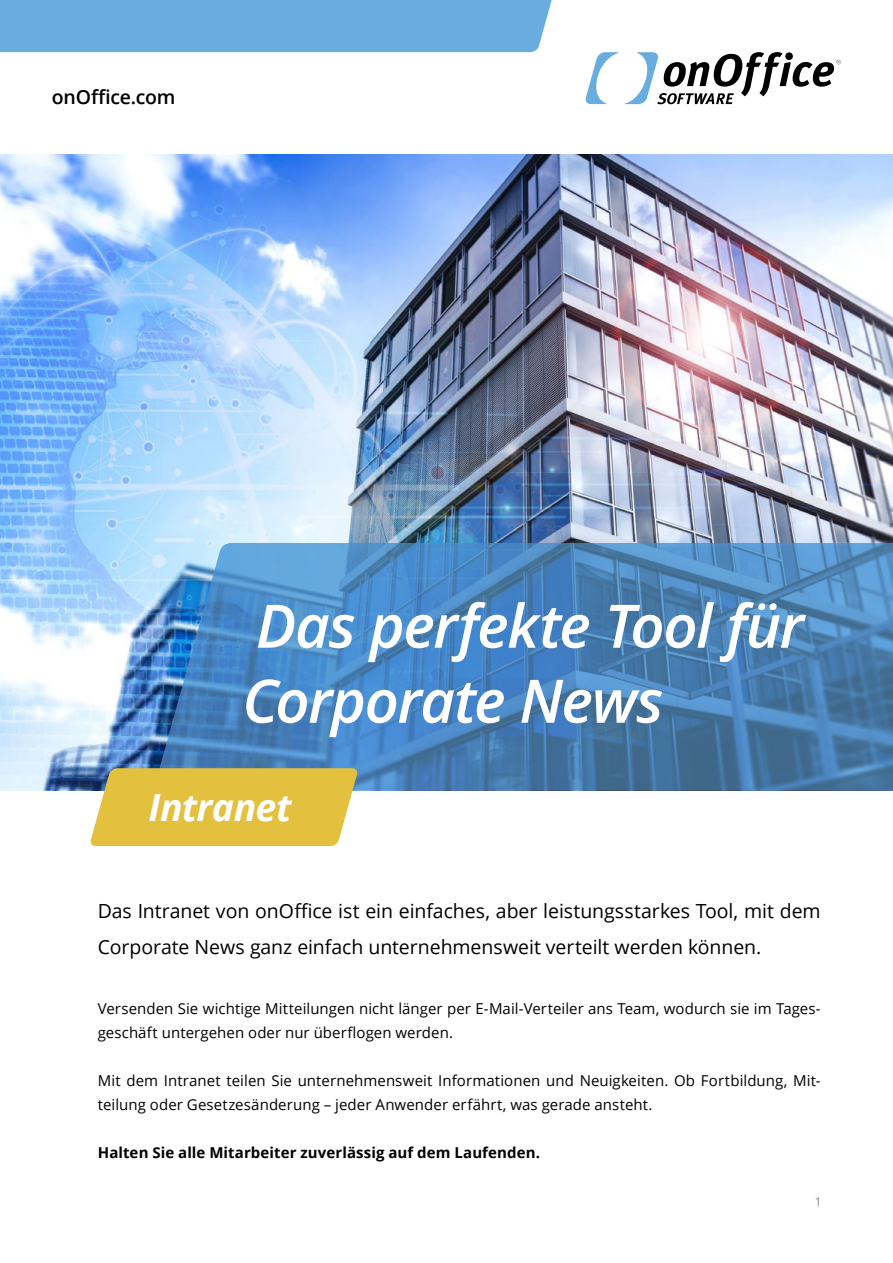
<style>
.page{position:relative;width:893px;height:1263px;background:#fff}
.page>*{position:absolute;margin:0;border:0;box-sizing:border-box;transform-origin:0 0}
.t1{font:italic 600 60px/75px "Open Sans";letter-spacing:-.025em;color:#fff}
.t2{font:italic 700 37.5px "Open Sans";letter-spacing:-.015em;color:#fff}
.t3{font:19.5px/36px "Open Sans";letter-spacing:-.005em;color:#000}
.t4{font:600 19.5px "Open Sans";letter-spacing:-.015em;color:#000}
.t5{font:15px/24px "Open Sans";letter-spacing:.005em;color:#000}
.t6{font:700 15px "Open Sans";letter-spacing:.005em;color:#000}
.t7{font:12px "Open Sans";color:#878787}
</style>
<div class="page">
<img style="left:0;top:155px;width:893px;height:636px">
<svg style="left:586px;top:52px;width:32px;height:52px"></svg>
<svg style="left:625px;top:52px;width:216px;height:52px"></svg>
<div style="left:0;top:0;width:552px;height:52px;background:#69acdf"></div>
<svg style="left:153px;top:543px;width:740px;height:248px;background:#4a84ba"></svg>
<svg style="left:89px;top:768px;width:270px;height:78px;background:#dfc04a"></svg>
<h3 class="t4" style="left:52px;top:84px;width:125px">onOffice.com</h3>
<h1 class="t1" style="left:242px;top:587px;width:563px">Das perfekte Tool für<br>Corporate News</h1>
<h2 class="t2" style="left:149px;top:781px;width:145px">Intranet</h2>
<h3 class="t3" style="left:98px;top:892px;width:724px">Das Intranet von onOffice ist ein einfaches, aber leistungsstarkes Tool, mit dem<br>Corporate News ganz einfach unternehmensweit verteilt werden können.</h3>
<p class="t5" style="left:98px;top:996px;width:724px">Versenden Sie wichtige Mitteilungen nicht länger per E-Mail-Verteiler ans Team, wodurch sie im Tages&shy;geschäft untergehen oder nur überflogen werden.</p>
<p class="t5" style="left:98px;top:1068px;width:723px">Mit dem Intranet teilen Sie unternehmensweit Informationen und Neuigkeiten. Ob Fortbildung, Mit&shy;teilung oder Gesetzesänderung – jeder Anwender erfährt, was gerade ansteht.</p>
<p class="t6" style="left:98px;top:1142px;width:444px">Halten Sie alle Mitarbeiter zuverlässig auf dem Laufenden.</p>
<p class="t7" style="left:815px;top:1193px;width:8px">1</p>
</div>
